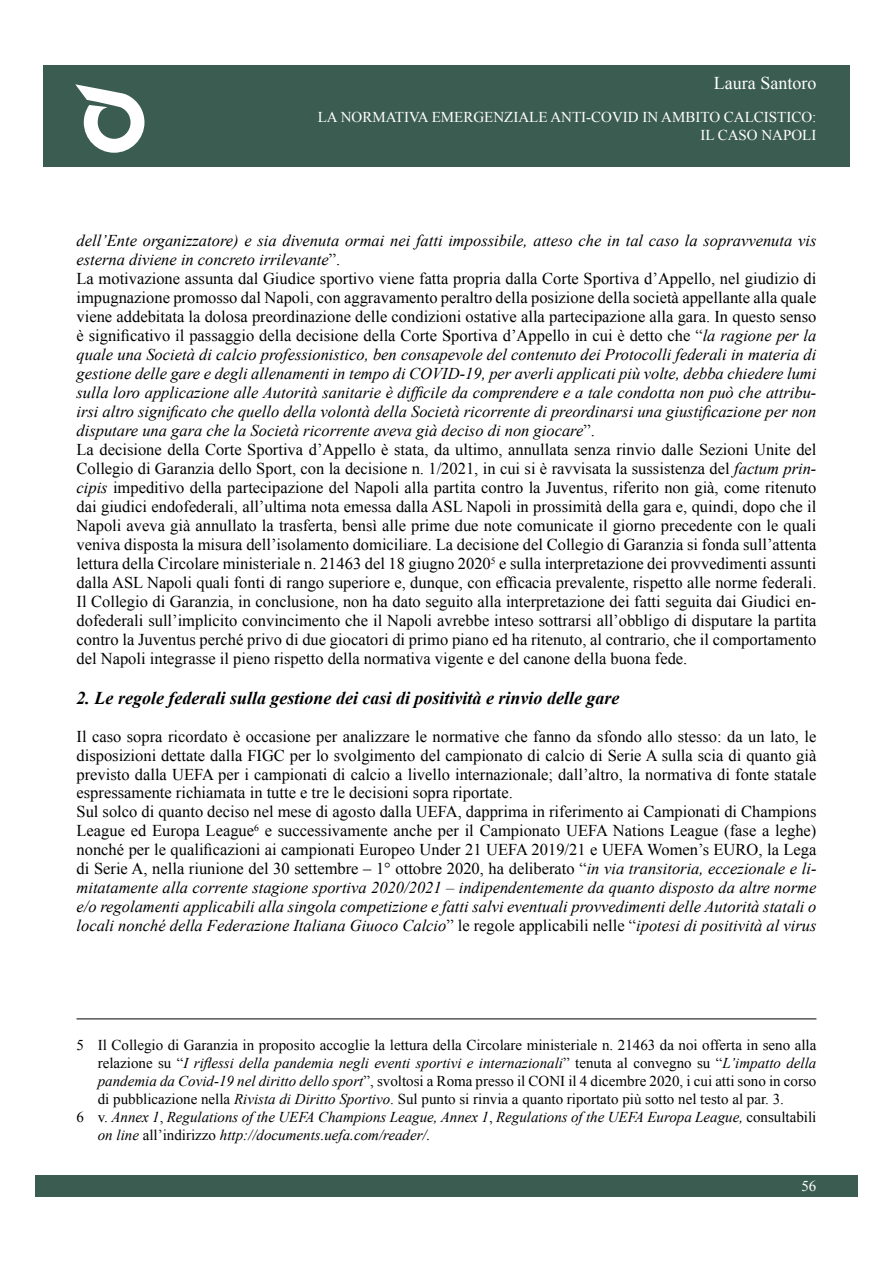
<style>
.page{position:relative;width:893px;height:1263px;background:#fff}
.page>*{position:absolute;margin:0;border:0;box-sizing:border-box;transform-origin:0 0}
.t1{font:italic 700 18px "Times New Roman";color:#000}
.t2{font:18px "Times New Roman";color:#fff}
.t3{font:16.5px/18.9px "Times New Roman";color:#000}
.t4{font:15px "Times New Roman";color:#000}
.t5{font:italic 15px "Times New Roman";color:#000}
.t6{font:15px/18px "Times New Roman";color:#fff;text-align:right}
.s1{font-style:italic}
.s2{font-style:normal}
</style>
<div class="page">
<div style="left:43px;top:65px;width:807px;height:102px;background:#3b5c50"></div>
<div style="left:35px;top:1175px;width:823px;height:22px;background:#3b5c50"></div>
<svg style="left:75px;top:84px;width:69px;height:69px"></svg>
<hr style="left:77px;top:1019px;width:739px;height:1px;background:#000">
<p class="t2" style="left:714px;top:71px;width:104px">Laura Santoro</p>
<p class="t6" style="left:318px;top:108px;width:500px">LA NORMATIVA EMERGENZIALE ANTI-COVID IN AMBITO CALCISTICO:<br>IL CASO NAPOLI</p>
<p class="t3" style="left:77px;top:231px;width:741px"><span class="s1">dell’Ente organizzatore) e sia divenuta ormai nei fatti impossibile, atteso che in tal caso la sopravvenuta vis esterna diviene in concreto irrilevante</span>”.<br>La motivazione assunta dal Giudice sportivo viene fatta propria dalla Corte Sportiva d’Appello, nel giudizio di impugnazione promosso dal Napoli, con aggravamento peraltro della posizione della società appellante alla quale viene addebitata la dolosa preordinazione delle condizioni ostative alla partecipazione alla gara. In questo senso è significativo il passaggio della decisione della Corte Sportiva d’Appello in cui è detto che “<span class="s1">la ragione per la quale una Società di calcio professionistico, ben consapevole del contenuto dei Protocolli federali in materia di gestione delle gare e degli allenamenti in tempo di COVID-19, per averli applicati più volte, debba chiedere lumi sulla loro applicazione alle Autorità sanitarie è difficile da comprendere e a tale condotta non può che attribu&shy;irsi altro significato che quello della volontà della Società ricorrente di preordinarsi una giustificazione per non disputare una gara che la Società ricorrente aveva già deciso di non giocare</span>”.<br>La decisione della Corte Sportiva d’Appello è stata, da ultimo, annullata senza rinvio dalle Sezioni Unite del Collegio di Garanzia dello Sport, con la decisione n. 1/2021, in cui si è ravvisata la sussistenza del <span class="s1">factum prin&shy;cipis</span> impeditivo della partecipazione del Napoli alla partita contro la Juventus, riferito non già, come ritenuto dai giudici endofederali, all’ultima nota emessa dalla ASL Napoli in prossimità della gara e, quindi, dopo che il Napoli aveva già annullato la trasferta, bensì alle prime due note comunicate il giorno precedente con le quali veniva disposta la misura dell’isolamento domiciliare. La decisione del Collegio di Garanzia si fonda sull’attenta lettura della Circolare ministeriale n. 21463 del 18 giugno 2020<sup>5</sup> e sulla interpretazione dei provvedimenti assunti dalla ASL Napoli quali fonti di rango superiore e, dunque, con efficacia prevalente, rispetto alle norme federali.<br>Il Collegio di Garanzia, in conclusione, non ha dato seguito alla interpretazione dei fatti seguita dai Giudici en&shy;dofederali sull’implicito convincimento che il Napoli avrebbe inteso sottrarsi all’obbligo di disputare la partita contro la Juventus perché privo di due giocatori di primo piano ed ha ritenuto, al contrario, che il comportamento del Napoli integrasse il pieno rispetto della normativa vigente e del canone della buona fede.</p>
<p class="t1" style="left:77px;top:685px;width:544px">2. Le regole federali sulla gestione dei casi di positività e rinvio delle gare</p>
<p class="t3" style="left:77px;top:726px;width:741px">Il caso sopra ricordato è occasione per analizzare le normative che fanno da sfondo allo stesso: da un lato, le disposizioni dettate dalla FIGC per lo svolgimento del campionato di calcio di Serie A sulla scia di quanto già previsto dalla UEFA per i campionati di calcio a livello internazionale; dall’altro, la normativa di fonte statale espressamente richiamata in tutte e tre le decisioni sopra riportate.<br>Sul solco di quanto deciso nel mese di agosto dalla UEFA, dapprima in riferimento ai Campionati di Champions League ed Europa League<sup>6</sup> e successivamente anche per il Campionato UEFA Nations League (fase a leghe) nonché per le qualificazioni ai campionati Europeo Under 21 UEFA 2019/21 e UEFA Women’s EURO, la Lega di Serie A, nella riunione del 30 settembre – 1° ottobre 2020, ha deliberato “<span class="s1">in via transitoria, eccezionale e li&shy;mitatamente alla corrente stagione sportiva 2020/2021 – indipendentemente da quanto disposto da altre norme e/o regolamenti applicabili alla singola competizione e fatti salvi eventuali provvedimenti delle Autorità statali o locali nonché della Federazione Italiana Giuoco Calcio</span>” le regole applicabili nelle “<span class="s1">ipotesi di positività al virus</span></p>
<p class="t4" style="left:77px;top:1034px;width:741px">5 Il Collegio di Garanzia in proposito accoglie la lettura della Circolare ministeriale n. 21463 da noi offerta in seno alla</p>
<p class="t5" style="left:98px;top:1052px;width:720px"><span class="s2">relazione su “</span>I riflessi della pandemia negli eventi sportivi e internazionali<span class="s2">” tenuta al convegno su “</span>L’impatto della</p>
<p class="t4" style="left:98px;top:1070px;width:720px"><span class="s1">pandemia da Covid-19 nel diritto dello sport</span>”, svoltosi a Roma presso il CONI il 4 dicembre 2020, i cui atti sono in corso</p>
<p class="t4" style="left:98px;top:1088px;width:688px">di pubblicazione nella <span class="s1">Rivista di Diritto Sportivo</span>. Sul punto si rinvia a quanto riportato più sotto nel testo al par. 3.</p>
<p class="t5" style="left:77px;top:1106px;width:741px"><span class="s2">6 v.</span> Annex 1<span class="s2">,</span> Regulations of the UEFA Champions League, Annex 1<span class="s2">,</span> Regulations of the UEFA Europa League, <span class="s2">consultabili</span></p>
<p class="t5" style="left:98px;top:1124px;width:334px">on line <span class="s2">all’indirizzo</span> http://documents.uefa.com/reader/.</p>
<p class="t6" style="left:801px;top:1177px;width:16px">56</p>
</div>
